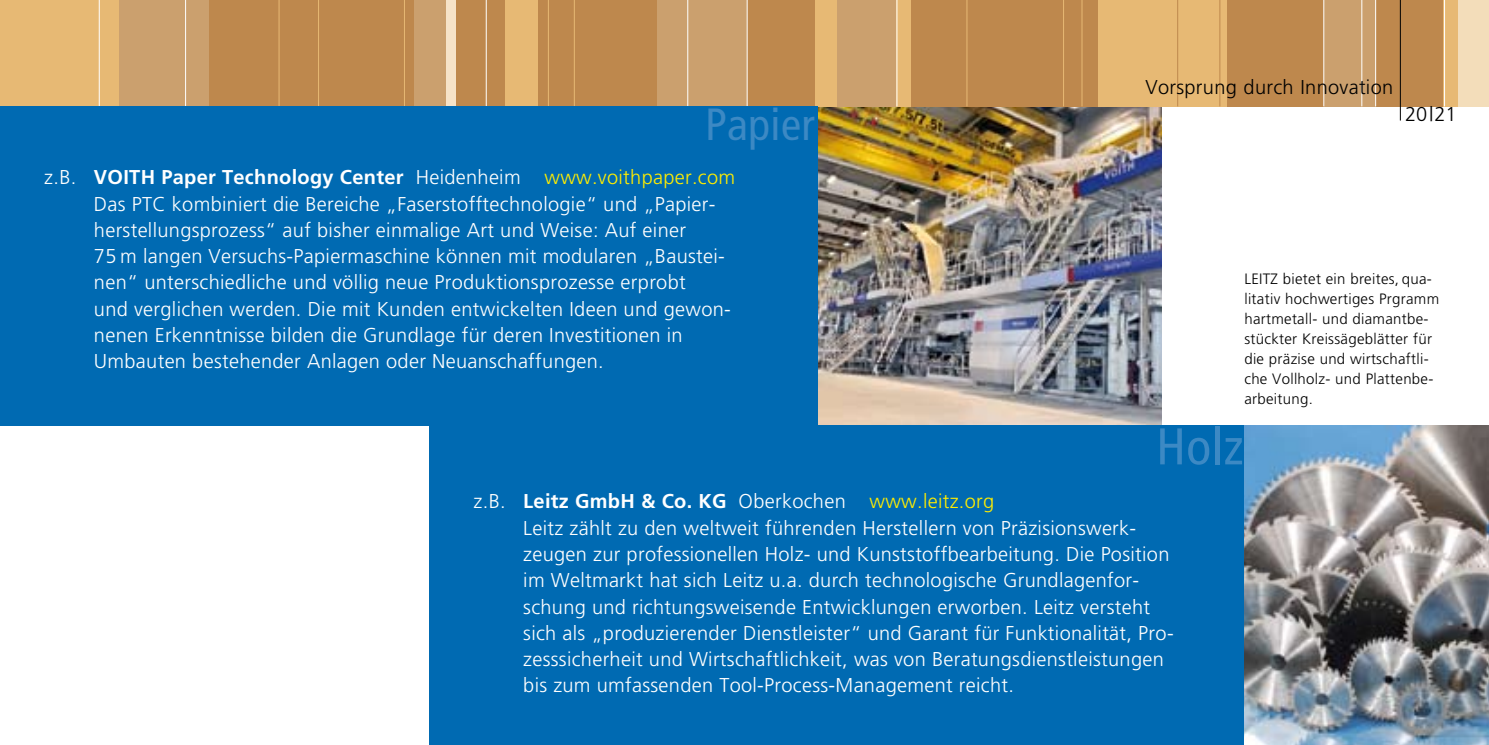
<style>
.page{position:relative;width:1489px;height:745px;background:#fff}
.page>*{position:absolute;margin:0;border:0;box-sizing:border-box;transform-origin:0 0}
.t1{font:condensed 51.5px "Frutiger";color:#3c89c4}
.t2{font:condensed 45px "Frutiger";letter-spacing:.01em;color:#3c89c4}
.t3{font:300 20px/26.2px "Frutiger";letter-spacing:.015em;color:#fff}
.t4{font:300 20px "Frutiger";letter-spacing:.015em;color:#000}
.t5{font:300 15px/20px "Frutiger";letter-spacing:.02em;color:#000}
.s1{font-weight:700}
.s2{color:#ffed00}
</style>
<div class="page">
<img style="left:817px;top:106px;width:343px;height:319px">
<div style="left:429px;top:425px;width:815px;height:319px;background:#006ab2"></div>
<div style="left:208px;top:0;width:206px;height:106px;background:#be884d"></div>
<div style="left:414px;top:0;width:32px;height:106px;background:#cba06e"></div>
<div style="left:446px;top:0;width:10px;height:106px;background:#f6e3c8"></div>
<div style="left:0;top:0;width:119px;height:106px;background:#e7b974"></div>
<div style="left:456px;top:0;width:49px;height:106px;background:#be884d"></div>
<div style="left:1375px;top:0;width:68px;height:106px;background:#be884d"></div>
<div style="left:505px;top:0;width:33px;height:106px;background:#e7b974"></div>
<div style="left:119px;top:0;width:89px;height:106px;background:#cba06e"></div>
<div style="left:746px;top:0;width:69px;height:106px;background:#be884d"></div>
<div style="left:837px;top:0;width:59px;height:106px;background:#cba06e"></div>
<div style="left:815px;top:0;width:22px;height:106px;background:#e7b974"></div>
<div style="left:896px;top:0;width:15px;height:106px;background:#e7b974"></div>
<div style="left:1443px;top:0;width:14px;height:106px;background:#e7b974"></div>
<div style="left:538px;top:0;width:119px;height:106px;background:#be884d"></div>
<div style="left:1226px;top:0;width:97px;height:106px;background:#be884d"></div>
<div style="left:1457px;top:0;width:31px;height:106px;background:#f3ddba"></div>
<div style="left:911px;top:0;width:187px;height:106px;background:#be884d"></div>
<div style="left:1098px;top:0;width:128px;height:106px;background:#e7b974"></div>
<div style="left:657px;top:0;width:89px;height:106px;background:#cba06e"></div>
<div style="left:1323px;top:0;width:52px;height:106px;background:#cba06e"></div>
<hr style="left:318px;top:0;width:1px;height:106px;background:#e7b974">
<hr style="left:278px;top:0;width:1px;height:106px;background:#e7b974">
<hr style="left:185px;top:0;width:1px;height:106px;background:#fff">
<hr style="left:99px;top:0;width:1px;height:106px;background:#fff">
<hr style="left:404px;top:0;width:1px;height:106px;background:#e7b974">
<hr style="left:485px;top:0;width:1px;height:106px;background:#fff">
<hr style="left:548px;top:0;width:1px;height:106px;background:#e7b974">
<hr style="left:574px;top:0;width:1px;height:106px;background:#e7b974">
<hr style="left:687px;top:0;width:1px;height:106px;background:#fff">
<hr style="left:746px;top:0;width:1px;height:106px;background:#fff">
<hr style="left:896px;top:0;width:1px;height:106px;background:#fff">
<hr style="left:966px;top:0;width:1px;height:106px;background:#e7b974">
<hr style="left:1062px;top:0;width:1px;height:106px;background:#e7b974">
<hr style="left:1081px;top:0;width:1px;height:106px;background:#e7b974">
<hr style="left:1177px;top:0;width:1px;height:106px;background:#be884d">
<hr style="left:1219px;top:0;width:1px;height:106px;background:#be884d">
<hr style="left:1323px;top:0;width:1px;height:106px;background:#fff">
<hr style="left:1361px;top:0;width:1px;height:106px;background:#fff">
<hr style="left:1374px;top:0;width:1px;height:106px;background:#fff">
<hr style="left:1443px;top:0;width:1px;height:106px;background:#fff">
<hr style="left:1399px;top:0;width:1px;height:120px;background:#000">
<div style="left:0;top:106px;width:817px;height:319px;background:#006ab2"></div>
<img style="left:1244px;top:425px;width:244px;height:319px">
<h2 class="t2" style="left:705px;top:98px;width:111px">Papier</h2>
<p class="t3" style="left:94px;top:164px;width:642px;text-indent:-50px">z.B. <span class="s1">VOITH Paper Technology Center</span> Heidenheim <span class="s2">www.voithpaper.com </span>Das PTC kombiniert die Bereiche „Faserstofftechnologie“ und „Papier&shy;herstellungsprozess“ auf bisher einmalige Art und Weise: Auf einer<br>75 m langen Versuchs-Papiermaschine können mit modularen „Baustei&shy;nen“ unterschiedliche und völlig neue Produktionsprozesse erprobt<br>und verglichen werden. Die mit Kunden entwickelten Ideen und gewon&shy;nenen Erkenntnisse bilden die Grundlage für deren Investitionen in Umbauten bestehender Anlagen oder Neuanschaffungen.</p>
<p class="t4" style="left:1145px;top:75px;width:249px">Vorsprung durch Innovation</p>
<p class="t4" style="left:1404px;top:103px;width:53px">20|21</p>
<p class="t5" style="left:1244px;top:268px;width:196px">LEITZ bietet ein breites, qua&shy;litativ hochwertiges Prgramm hartmetall- und diamantbe&shy;stückter Kreissägeblätter für die präzise und wirtschaftli&shy;che Vollholz- und Plattenbe&shy;arbeitung.</p>
<h1 class="t1" style="left:1156px;top:416px;width:89px">Holz</h1>
<p class="t3" style="left:523px;top:488px;width:652px;text-indent:-50px">z.B. <span class="s1">Leitz GmbH &amp; Co. KG</span> Oberkochen <span class="s2">www.leitz.org<br></span>Leitz zählt zu den weltweit führenden Herstellern von Präzisionswerk&shy;zeugen zur professionellen Holz- und Kunststoffbearbeitung. Die Position im Weltmarkt hat sich Leitz u.a. durch technologische Grundlagenfor&shy;schung und richtungsweisende Entwicklungen erworben. Leitz versteht sich als „produzierender Dienstleister“ und Garant für Funktionalität, Pro&shy;zesssicherheit und Wirtschaftlichkeit, was von Beratungsdienstleistungen bis zum umfassenden Tool-Process-Management reicht.</p>
</div>
